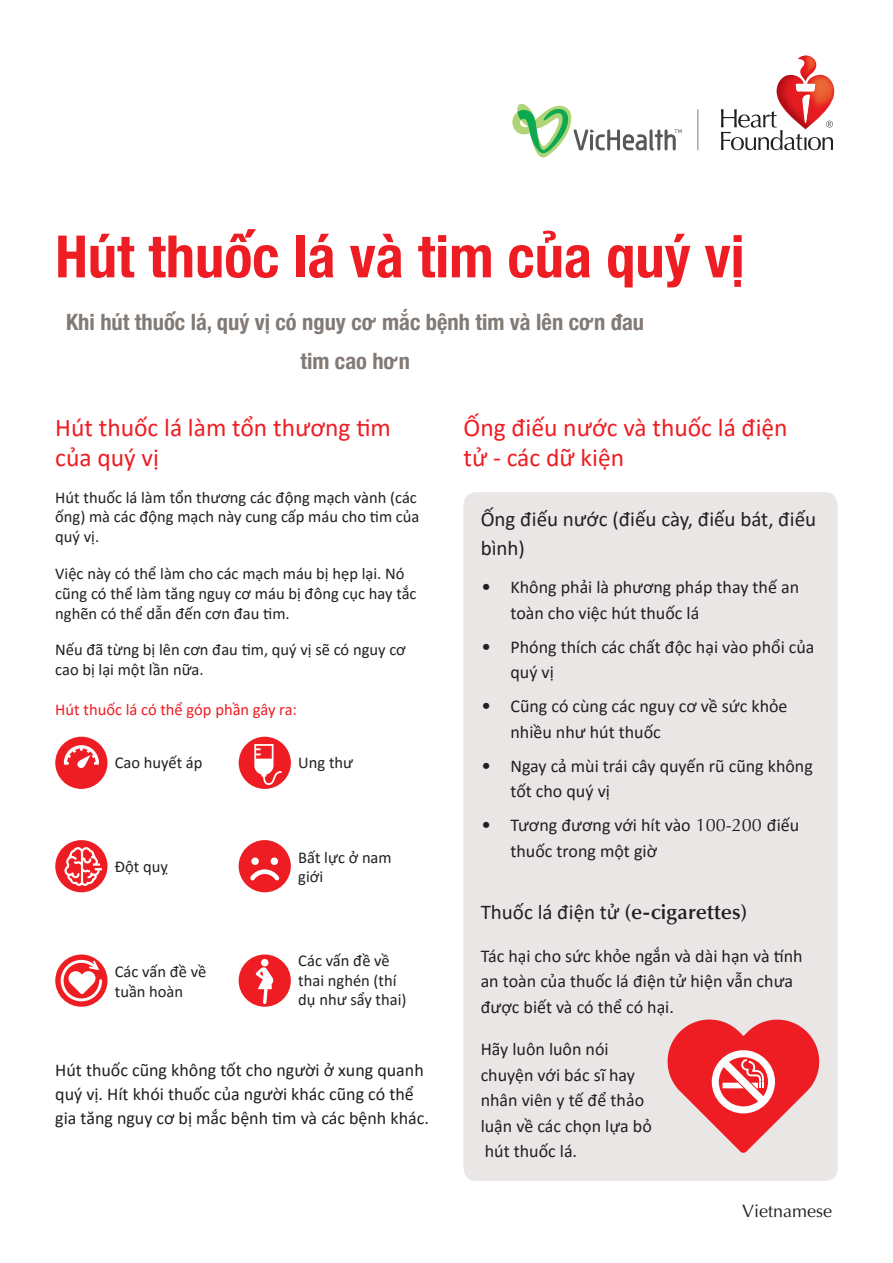
<style>
.page{position:relative;width:893px;height:1263px;background:#fff}
.page>*{position:absolute;margin:0;border:0;box-sizing:border-box;transform-origin:0 0}
.t1{font:700 condensed 58.5px "Helvetica Neue";color:#ee1d23}
.t2{font:25.5px/30px "Calibri";color:#ee1d23}
.t3{font:700 condensed 22.5px/39px "Helvetica Neue";color:#827a75;text-align:center}
.t4{font:21px/28.5px "Calibri";color:#231f20}
.t5{font:600 21px "Optima LT Std";color:#231f20}
.t6{font:18px/25.5px "Calibri";color:#231f20}
.t7{font:18px "Optima LT Std";color:#231f20}
.t8{font:16.5px/19.8px "Calibri";color:#231f20}
.t9{font:16.5px "Calibri";color:#ee1d23}
.s1{font-family:"Optima LT Std"}
.s2{font-family:"Calibri";font-weight:400}
</style>
<div class="page">
<img style="left:778px;top:55px;width:57px;height:43px">
<svg style="left:721px;top:84px;width:112px;height:66px"></svg>
<svg style="left:512px;top:104px;width:170px;height:54px"></svg>
<hr style="left:697px;top:109px;width:1px;height:41px;background:#827a75">
<div style="left:239px;top:954px;width:52px;height:53px;background:#ee1d23;border-radius:50%"></div>
<img style="left:244px;top:959px;width:41px;height:44px">
<div style="left:55px;top:737px;width:52px;height:52px;background:#ee1d23;border-radius:50%"></div>
<div style="left:55px;top:840px;width:52px;height:52px;background:#ee1d23;border-radius:50%"></div>
<svg style="left:64px;top:745px;width:35px;height:23px"></svg>
<svg style="left:55px;top:954px;width:52px;height:53px"></svg>
<svg style="left:59px;top:958px;width:45px;height:45px"></svg>
<svg style="left:239px;top:840px;width:52px;height:52px"></svg>
<div style="left:239px;top:737px;width:52px;height:52px;background:#ee1d23;border-radius:50%"></div>
<img style="left:243px;top:741px;width:44px;height:44px">
<svg style="left:64px;top:847px;width:38px;height:39px"></svg>
<div style="left:463px;top:492px;width:375px;height:689px;background:#e9e6e5;border-radius:13px"></div>
<svg style="left:668px;top:1019px;width:151px;height:134px"></svg>
<h1 class="t1" style="left:55px;top:208px;width:691px">Hút thuốc lá và tim của quý vị</h1>
<p class="t3" style="left:66px;top:301px;width:579px">Khi hút thuốc lá, quý vị có nguy cơ mắc bệnh tim và lên cơn đau tim cao hơn</p>
<h2 class="t2" style="left:55px;top:412px;width:337px">Hút thuốc lá làm tổn thương tim của quý vị</h2>
<p class="t8" style="left:55px;top:487px;width:366px">Hút thuốc lá làm tổn thương các động mạch vành (các ống) mà các động mạch này cung cấp máu cho tim của quý vị.</p>
<p class="t8" style="left:55px;top:563px;width:363px">Việc này có thể làm cho các mạch máu bị hẹp lại. Nó cũng có thể làm tăng nguy cơ máu bị đông cục hay tắc nghẽn có thể dẫn đến cơn đau tim.</p>
<p class="t8" style="left:55px;top:640px;width:352px">Nếu đã từng bị lên cơn đau tim, quý vị sẽ có nguy cơ cao bị lại một lần nữa.</p>
<p class="t9" style="left:55px;top:698px;width:243px">Hút thuốc lá có thể góp phần gây ra:</p>
<p class="t8" style="left:115px;top:752px;width:89px">Cao huyết áp</p>
<p class="t8" style="left:115px;top:856px;width:55px">Đột quỵ</p>
<p class="t8" style="left:115px;top:961px;width:93px">Các vấn đề về tuần hoàn</p>
<p class="t8" style="left:298px;top:752px;width:56px">Ung thư</p>
<p class="t8" style="left:298px;top:847px;width:95px">Bất lực ở nam giới</p>
<p class="t8" style="left:298px;top:950px;width:110px">Các vấn đề về thai nghén (thí dụ như sẩy thai)</p>
<p class="t6" style="left:55px;top:1057px;width:375px;line-height:24px">Hút thuốc cũng không tốt cho người ở xung quanh quý vị. Hít khói thuốc của người khác cũng có thể gia tăng nguy cơ bị mắc bệnh tim và các bệnh khác.</p>
<h2 class="t2" style="left:463px;top:412px;width:326px">Ống điếu nước và thuốc lá điện tử - các dữ kiện</h2>
<p class="t4" style="left:481px;top:504px;width:337px">Ống điếu nước (điếu cày, điếu bát, điếu bình)</p>
<p class="t6" style="left:510px;top:574px;width:290px;text-indent:-30px"><span class="s1">•</span> Không phải là phương pháp thay thế an toàn cho việc hút thuốc lá</p>
<p class="t6" style="left:510px;top:633px;width:306px;text-indent:-30px"><span class="s1">•</span> Phóng thích các chất độc hại vào phổi của quý vị</p>
<p class="t6" style="left:510px;top:693px;width:279px;text-indent:-30px"><span class="s1">•</span> Cũng có cùng các nguy cơ về sức khỏe nhiều như hút thuốc</p>
<p class="t6" style="left:510px;top:752px;width:304px;text-indent:-30px"><span class="s1">•</span> Ngay cả mùi trái cây quyến rũ cũng không tốt cho quý vị</p>
<p class="t6" style="left:510px;top:812px;width:290px;text-indent:-30px"><span class="s1">•</span> Tương đương với hít vào <span class="s1">100-200</span> điếu thuốc trong một giờ</p>
<p class="t5" style="left:481px;top:900px;width:268px"><span class="s2">Thuốc lá điện tử</span> (e-cigarettes)</p>
<p class="t6" style="left:481px;top:942px;width:323px">Tác hại cho sức khỏe ngắn và dài hạn và tính an toàn của thuốc lá điện tử hiện vẫn chưa được biết và có thể có hại.</p>
<p class="t6" style="left:481px;top:1036px;width:173px">Hãy luôn luôn nói chuyện với bác sĩ hay nhân viên y tế để thảo luận về các chọn lựa bỏ hút thuốc lá.</p>
<p class="t7" style="left:742px;top:1200px;width:92px">Vietnamese</p>
</div>
